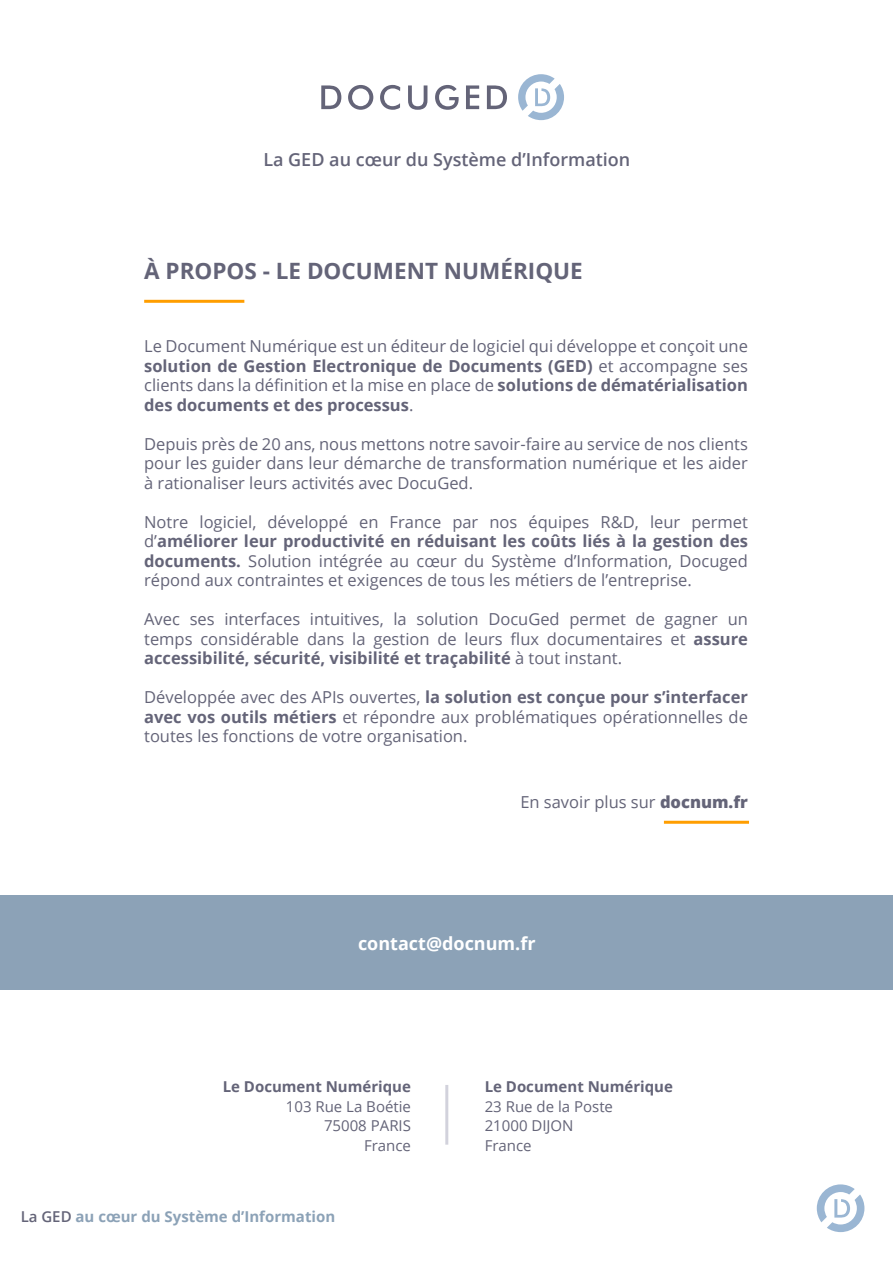
<style>
.page{position:relative;width:893px;height:1263px;background:#fff}
.page>*{position:absolute;margin:0;border:0;box-sizing:border-box;transform-origin:0 0}
.t1{font:700 22.5px "Open Sans";color:#646478}
.t2{font:600 18px "Open Sans";color:#646478}
.t3{font:700 18px "Open Sans";color:#fff}
.t4{font:16.5px/19.5px "Open Sans";color:#646478;text-align:justify}
.t5{font:15px/19.5px "Open Sans";color:#646478;text-align:right}
.t6{font:700 15px "Open Sans";color:#646478}
.t7{font:700 15px "Open Sans";color:#8ca2b7}
.s1{font-weight:700}
.s2{font-weight:800}
.s3{font-weight:600;color:#646478}
</style>
<div class="page">
<div style="left:0;top:895px;width:893px;height:95px;background:#8ca2b7"></div>
<svg style="left:321px;top:85px;width:186px;height:25px"></svg>
<svg style="left:518px;top:74px;width:46px;height:46px"></svg>
<hr style="left:144px;top:300px;width:100px;height:3px;background:#ff9e00">
<hr style="left:664px;top:821px;width:85px;height:3px;background:#ff9e00">
<hr style="left:445px;top:1085px;width:3px;height:60px;background:#d2d2dc">
<svg style="left:817px;top:1184px;width:47px;height:48px"></svg>
<p class="t2" style="left:263px;top:147px;width:368px">La GED au cœur du Système d’Information</p>
<h1 class="t1" style="left:144px;top:255px;width:440px">À PROPOS - LE DOCUMENT NUMÉRIQUE</h1>
<p class="t4" style="left:144px;top:336px;width:605px">Le Document Numérique est un éditeur de logiciel qui développe et conçoit une <span class="s1">solution de Gestion Electronique de Documents (GED)</span> et accompagne ses clients dans la définition et la mise en place de <span class="s1">solutions de dématérialisation des documents et des processus</span>.</p>
<p class="t4" style="left:144px;top:434px;width:605px">Depuis près de 20 ans, nous mettons notre savoir-faire au service de nos clients pour les guider dans leur démarche de transformation numérique et les aider à rationaliser leurs activités avec DocuGed.</p>
<p class="t4" style="left:144px;top:512px;width:605px">Notre logiciel, développé en France par nos équipes R&amp;D, leur permet d’<span class="s1">améliorer leur productivité en réduisant les coûts liés à la gestion des documents.</span> Solution intégrée au cœur du Système d’Information, Docuged répond aux contraintes et exigences de tous les métiers de l’entreprise.</p>
<p class="t4" style="left:144px;top:609px;width:605px">Avec ses interfaces intuitives, la solution DocuGed permet de gagner un temps considérable dans la gestion de leurs flux documentaires et <span class="s1">assure accessibilité, sécurité, visibilité et traçabilité</span> à tout instant.</p>
<p class="t4" style="left:144px;top:687px;width:605px">Développée avec des APIs ouvertes, <span class="s1">la solution est conçue pour s’interfacer avec vos outils métiers</span> et répondre aux problématiques opérationnelles de toutes les fonctions de votre organisation.</p>
<p class="t4" style="left:520px;top:792px;width:229px">En savoir plus sur <span class="s2">docnum.fr</span></p>
<p class="t3" style="left:358px;top:931px;width:179px">contact@docnum.fr</p>
<p class="t6" style="left:223px;top:1076px;width:190px">Le Document Numérique</p>
<p class="t5" style="left:286px;top:1096px;width:127px">103 Rue La Boétie<br>75008 PARIS<br>France</p>
<p class="t7" style="left:21px;top:1206px;width:316px"><span class="s3">La GED</span> au cœur du Système d’Information</p>
<p class="t6" style="left:485px;top:1076px;width:190px">Le Document Numérique</p>
<p class="t5" style="left:485px;top:1096px;width:130px;text-align:left">23 Rue de la Poste<br>21000 DIJON<br>France</p>
</div>
